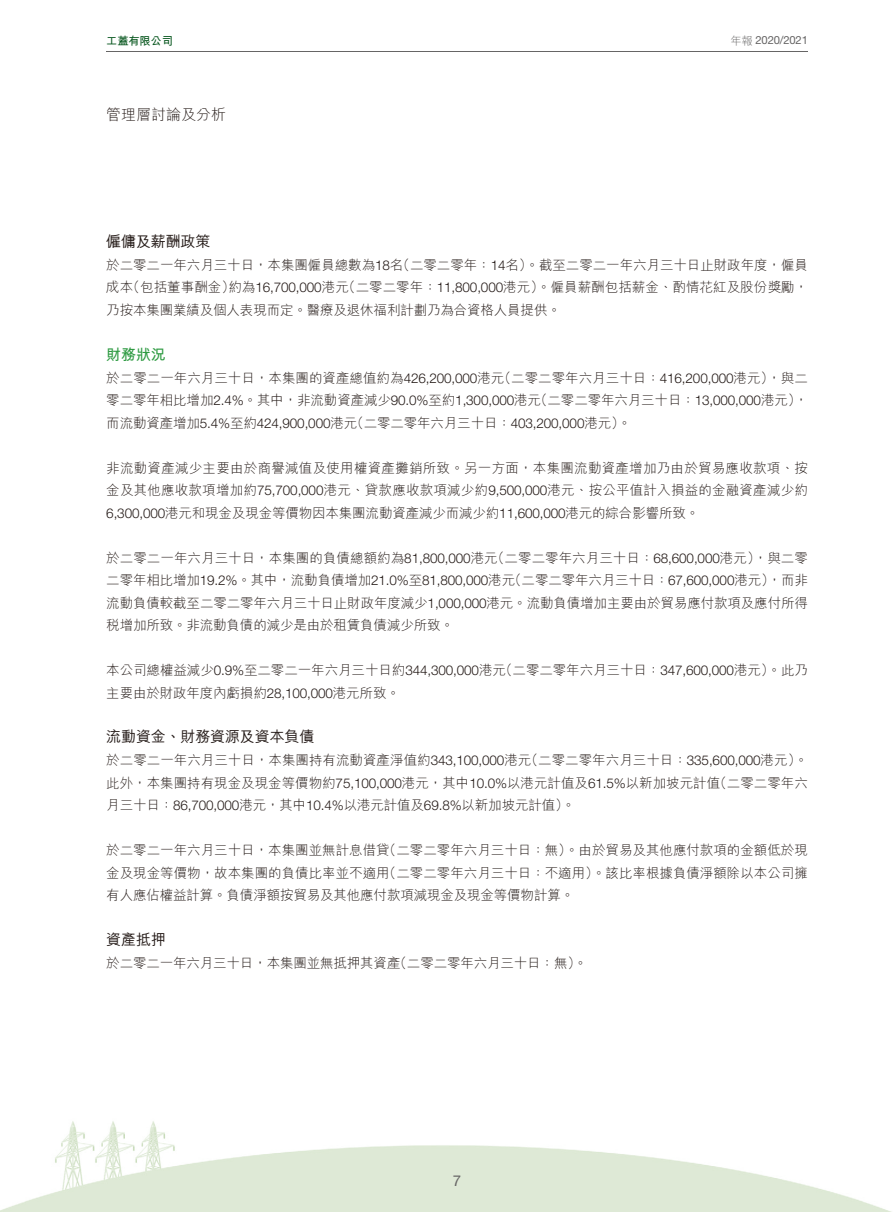
<style>
.page{position:relative;width:893px;height:1212px;background:#fff}
.page>*{position:absolute;margin:0;border:0;box-sizing:border-box;transform-origin:0 0}
.t1{font:15px "M Hei HK Medium E Ten B5 H";letter-spacing:-.01em;color:#231916}
.t2{font:15px "M Hei HK Light E Ten B5 H";color:#231916}
.t3{font:15px "M Hei HK Bold E Ten B5 H";color:#2d9a41}
.t4{font:15px "Helvetica Neue LT Std";color:#666565}
.t5{font:13.5px/22.5px "M Hei HK Light E Ten B5 H";letter-spacing:-.01em;color:#231916;text-align:justify}
.t6{font:11.25px "Helvetica Neue LT Std";letter-spacing:-.015em;color:#666565}
.t7{font:11.25px "M Hei HK Bold E Ten B5 H";letter-spacing:-.015em;color:#04541b}
.s1{font-family:"M Hei HK Light E Ten B5 H"}
.s2{font-family:"Helvetica Neue LT Std";font-weight:300}
</style>
<div class="page">
<img style="left:0;top:1121px;width:892px;height:91px">
<hr style="left:106px;top:52px;width:702px;height:1px;background:#666565">
<p class="t7" style="left:106px;top:36px;width:68px">工蓋有限公司</p>
<p class="t6" style="left:730px;top:36px;width:79px"><span class="s1">年報</span> 2020/2021</p>
<p class="t2" style="left:106px;top:108px;width:121px">管理層討論及分析</p>
<p class="t1" style="left:106px;top:236px;width:106px">僱傭及薪酬政策</p>
<p class="t5" style="left:106px;top:255px;width:703px">於二零二一年六月三十日，本集團僱員總數為<span class="s2">18</span>名（二零二零年：<span class="s2">14</span>名）。截至二零二一年六月三十日止財政年度，僱員成本（包括董事酬金）約為<span class="s2">16,700,000</span>港元（二零二零年：<span class="s2">11,800,000</span>港元）。僱員薪酬包括薪金、酌情花紅及股份獎勵，乃按本集團業績及個人表現而定。醫療及退休福利計劃乃為合資格人員提供。</p>
<p class="t3" style="left:106px;top:348px;width:61px">財務狀況</p>
<p class="t5" style="left:106px;top:368px;width:703px">於二零二一年六月三十日，本集團的資產總值約為<span class="s2">426,200,000</span>港元（二零二零年六月三十日：<span class="s2">416,200,000</span>港元），與二零二零年相比增加<span class="s2">2.4%</span>。其中，非流動資產減少<span class="s2">90.0%</span>至約<span class="s2">1,300,000</span>港元（二零二零年六月三十日：<span class="s2">13,000,000</span>港元），而流動資產增加<span class="s2">5.4%</span>至約<span class="s2">424,900,000</span>港元（二零二零年六月三十日：<span class="s2">403,200,000</span>港元）。</p>
<p class="t5" style="left:106px;top:458px;width:703px">非流動資產減少主要由於商譽減值及使用權資產攤銷所致。另一方面，本集團流動資產增加乃由於貿易應收款項、按金及其他應收款項增加約<span class="s2">75,700,000</span>港元、貸款應收款項減少約<span class="s2">9,500,000</span>港元、按公平值計入損益的金融資產減少約<span class="s2">6,300,000</span>港元和現金及現金等價物因本集團流動資產減少而減少約<span class="s2">11,600,000</span>港元的綜合影響所致。</p>
<p class="t5" style="left:106px;top:548px;width:703px">於二零二一年六月三十日，本集團的負債總額約為<span class="s2">81,800,000</span>港元（二零二零年六月三十日：<span class="s2">68,600,000</span>港元），與二零二零年相比增加<span class="s2">19.2%</span>。其中，流動負債增加<span class="s2">21.0%</span>至<span class="s2">81,800,000</span>港元（二零二零年六月三十日：<span class="s2">67,600,000</span>港元），而非流動負債較截至二零二零年六月三十日止財政年度減少<span class="s2">1,000,000</span>港元。流動負債增加主要由於貿易應付款項及應付所得稅增加所致。非流動負債的減少是由於租賃負債減少所致。</p>
<p class="t5" style="left:106px;top:660px;width:703px">本公司總權益減少<span class="s2">0.9%</span>至二零二一年六月三十日約<span class="s2">344,300,000</span>港元（二零二零年六月三十日：<span class="s2">347,600,000</span>港元）。此乃主要由於財政年度內虧損約<span class="s2">28,100,000</span>港元所致。</p>
<p class="t1" style="left:106px;top:731px;width:210px">流動資金、財務資源及資本負債</p>
<p class="t5" style="left:106px;top:750px;width:703px">於二零二一年六月三十日，本集團持有流動資產淨值約<span class="s2">343,100,000</span>港元（二零二零年六月三十日：<span class="s2">335,600,000</span>港元）。此外，本集團持有現金及現金等價物約<span class="s2">75,100,000</span>港元，其中<span class="s2">10.0%</span>以港元計值及<span class="s2">61.5%</span>以新加坡元計值（二零二零年六月三十日：<span class="s2">86,700,000</span>港元，其中<span class="s2">10.4%</span>以港元計值及<span class="s2">69.8%</span>以新加坡元計值）。</p>
<p class="t5" style="left:106px;top:840px;width:703px">於二零二一年六月三十日，本集團並無計息借貸（二零二零年六月三十日：無）。由於貿易及其他應付款項的金額低於現金及現金等價物，故本集團的負債比率並不適用（二零二零年六月三十日：不適用）。該比率根據負債淨額除以本公司擁有人應佔權益計算。負債淨額按貿易及其他應付款項減現金及現金等價物計算。</p>
<p class="t1" style="left:106px;top:933px;width:61px">資產抵押</p>
<p class="t5" style="left:106px;top:953px;width:483px">於二零二一年六月三十日，本集團並無抵押其資產（二零二零年六月三十日：無）。</p>
<p class="t4" style="left:453px;top:1175px;width:10px">7</p>
</div>
